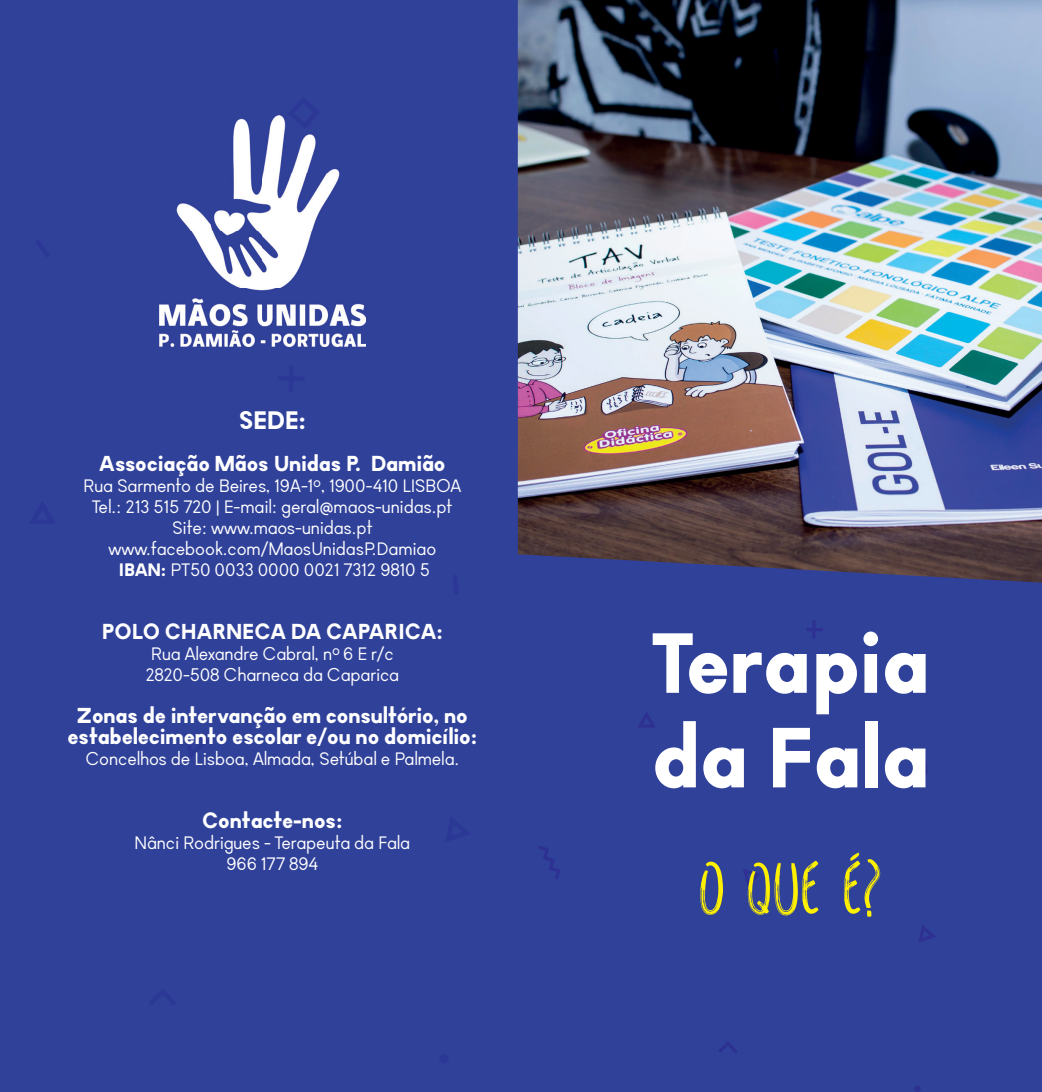
<style>
.page{position:relative;width:1042px;height:1092px;background:#fff}
.page>*{position:absolute;margin:0;border:0;box-sizing:border-box;transform-origin:0 0}
.t1{font:900 84px/94.5px "TG Neuramatica";color:#fff}
.t2{font:70px "REIS";color:#fff101}
.t3{font:900 24.5px "TG Neuramatica";color:#fff}
.t4{font:900 21px/21px "TG Neuramatica";color:#fff;text-align:center}
.t5{font:17.5px/21px "TG Neuramatica";color:#fff;text-align:center}
.s1{font-weight:900}
</style>
<div class="page">
<div style="left:0;top:0;width:518px;height:1091px;background:#30419a"></div>
<div style="left:0;top:17px;width:172px;height:1057px;background:#30419a"></div>
<div style="left:172px;top:17px;width:346px;height:124px;background:#30419a"></div>
<div style="left:346px;top:141px;width:172px;height:933px;background:#30419a"></div>
<div style="left:172px;top:346px;width:174px;height:728px;background:#30419a"></div>
<img style="left:160px;top:116px;width:205px;height:230px">
<div style="left:518px;top:582px;width:524px;height:509px;background:#30419a"></div>
<img style="left:518px;top:0;width:524px;height:582px">
<h3 class="t3" style="left:239px;top:404px;width:69px">SEDE:</h3>
<p class="t4" style="left:99px;top:453px;width:348px">Associação Mãos Unidas P. Damião</p>
<p class="t5" style="left:83px;top:475px;width:380px">Rua Sarmento de Beires, 19A-1<sup>o</sup>, 1900-410 LISBOA Tel.: 213 515 720 | E-mail: geral@maos-unidas.pt Site: www.maos-unidas.pt www.facebook.com/MaosUnidasP.Damiao <span class="s1">IBAN:</span> PT50 0033 0000 0021 7312 9810 5</p>
<p class="t4" style="left:102px;top:621px;width:343px">POLO CHARNECA DA CAPARICA:</p>
<p class="t5" style="left:146px;top:643px;width:255px;text-align:left">Rua Alexandre Cabral, n<sup>o</sup> 6 E r/c<br>2820-508 Charneca da Caparica</p>
<p class="t4" style="left:67px;top:705px;width:411px">Zonas de intervanção em consultório, no estabelecimento escolar e/ou no domicílio:</p>
<p class="t5" style="left:86px;top:748px;width:375px">Concelhos de Lisboa, Almada, Setúbal e Palmela.</p>
<p class="t4" style="left:202px;top:810px;width:142px">Contacte-nos:</p>
<p class="t5" style="left:135px;top:832px;width:277px">Nânci Rodrigues - Terapeuta da Fala<br>966 177 894</p>
<h1 class="t1" style="left:651px;top:616px;width:279px">Terapia da Fala</h1>
<h2 class="t2" style="left:698px;top:849px;width:186px">O que é?</h2>
</div>
